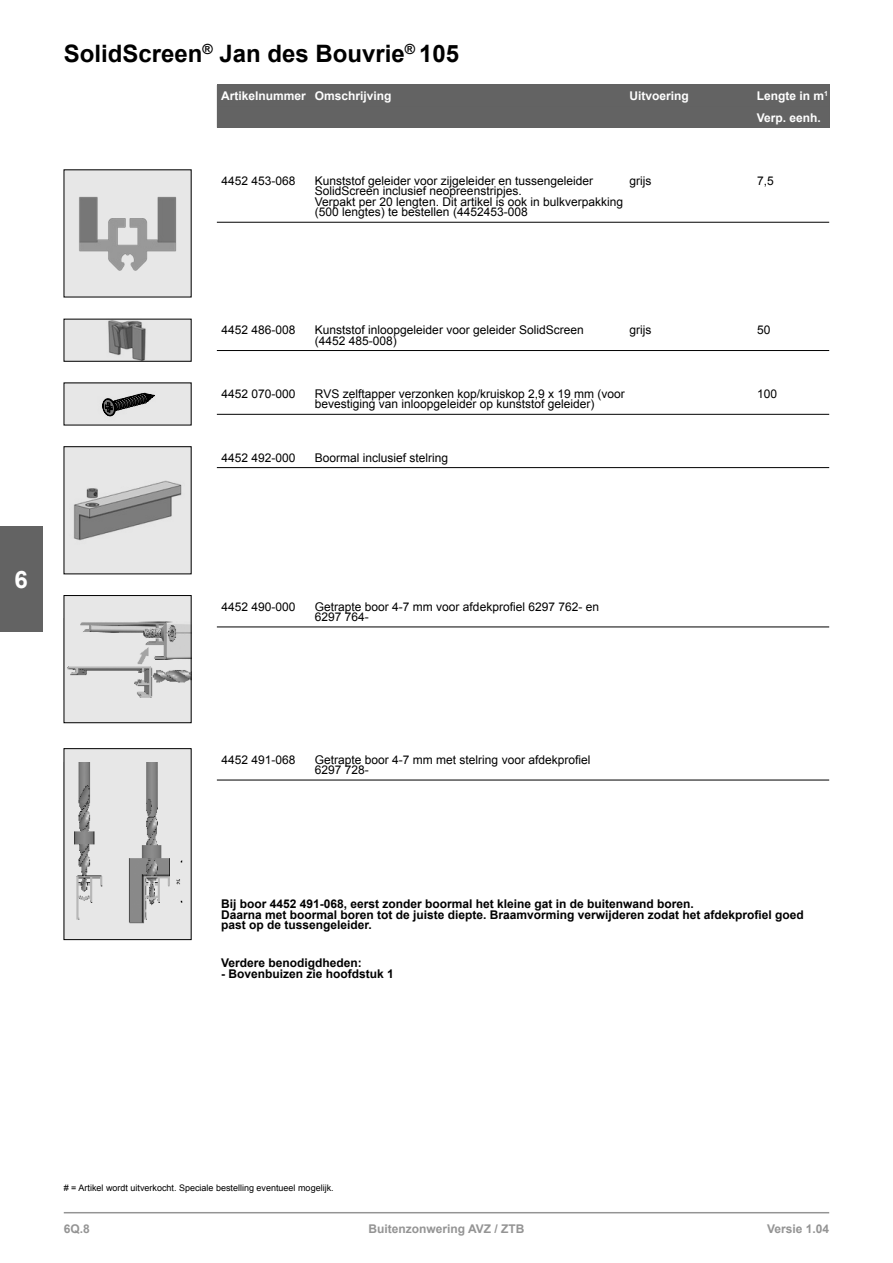
<style>
.page{position:relative;width:893px;height:1263px;background:#fff}
.page>*{position:absolute;margin:0;border:0;box-sizing:border-box;transform-origin:0 0}
.t1{font:700 24px "Arial";color:#000}
.t2{font:700 24px "Arial";color:#fff}
.t3{font:12px/10.5px "Arial";color:#000}
.t4{font:700 12px/10.6px "Arial";color:#000}
.t5{font:700 12px/21.3px "Arial";color:#fff}
.t6{font:700 12px "Arial";color:#949494}
.t7{font:9px "Arial";color:#000}
</style>
<div class="page">
<div style="left:0;top:526px;width:43px;height:105px;background:#636363"></div>
<hr style="left:64px;top:1212px;width:765px;height:1px;background:#949494">
<div style="left:217px;top:84px;width:612px;height:44px;background:#626262"></div>
<hr style="left:217px;top:222px;width:612px;height:1px;background:#000">
<img style="left:66px;top:172px;width:123px;height:123px">
<hr style="left:217px;top:350px;width:612px;height:1px;background:#000">
<div style="left:64px;top:319px;width:127px;height:42px;background:#e7e7e7"></div>
<img style="left:108px;top:321px;width:38px;height:38px">
<hr style="left:217px;top:414px;width:612px;height:1px;background:#000">
<div style="left:66px;top:385px;width:123px;height:38px;background:#e7e7e7"></div>
<svg style="left:103px;top:393px;width:52px;height:23px"></svg>
<hr style="left:217px;top:467px;width:612px;height:1px;background:#000">
<img style="left:66px;top:448px;width:123px;height:124px">
<hr style="left:217px;top:627px;width:612px;height:1px;background:#000">
<div style="left:64px;top:595px;width:127px;height:128px;background:#e7e7e7"></div>
<img style="left:67px;top:621px;width:122px;height:77px">
<div style="left:64px;top:595px;width:127px;height:128px;border:1px solid #000"></div>
<hr style="left:217px;top:780px;width:612px;height:1px;background:#000">
<div style="left:64px;top:749px;width:127px;height:191px;background:#e7e7e7"></div>
<img style="left:74px;top:762px;width:109px;height:162px">
<div style="left:64px;top:748px;width:127px;height:192px;border:1px solid #000"></div>
<h1 class="t1" style="left:64px;top:37px;width:397px">SolidScreen<sup>®</sup> Jan des Bouvrie<sup>®</sup> 105</h1>
<p class="t5" style="left:221px;top:86px;width:172px">Artikelnummer Omschrijving</p>
<p class="t5" style="left:629px;top:86px;width:61px">Uitvoering</p>
<p class="t5" style="left:757px;top:86px;width:73px">Lengte in m<sup>1<br></sup>Verp. eenh.</p>
<p class="t3" style="left:221px;top:175px;width:76px">4452 453-068</p>
<p class="t3" style="left:315px;top:175px;width:310px">Kunststof geleider voor zijgeleider en tussengeleider SolidScreen inclusief neopreenstripjes.<br>Verpakt per 20 lengten. Dit artikel is ook in bulkverpakking (500 lengtes) te bestellen (4452453-008</p>
<p class="t3" style="left:630px;top:175px;width:23px">grijs</p>
<p class="t3" style="left:757px;top:175px;width:18px">7,5</p>
<h1 class="t2" style="left:15px;top:562px;width:15px">6</h1>
<p class="t3" style="left:221px;top:325px;width:76px">4452 486-008</p>
<p class="t3" style="left:315px;top:325px;width:270px">Kunststof inloopgeleider voor geleider SolidScreen (4452 485-008)</p>
<p class="t3" style="left:630px;top:325px;width:23px">grijs</p>
<p class="t3" style="left:757px;top:325px;width:15px">50</p>
<p class="t3" style="left:221px;top:388px;width:76px">4452 070-000</p>
<p class="t3" style="left:315px;top:388px;width:311px">RVS zelftapper verzonken kop/kruiskop 2,9 x 19 mm (voor bevestiging van inloopgeleider op kunststof geleider)</p>
<p class="t3" style="left:757px;top:388px;width:22px">100</p>
<p class="t3" style="left:221px;top:452px;width:76px">4452 492-000</p>
<p class="t3" style="left:315px;top:452px;width:135px">Boormal inclusief stelring</p>
<p class="t3" style="left:221px;top:601px;width:76px">4452 490-000</p>
<p class="t3" style="left:315px;top:601px;width:286px">Getrapte boor 4-7 mm voor afdekprofiel 6297 762- en<br>6297 764-</p>
<p class="t3" style="left:221px;top:754px;width:76px">4452 491-068</p>
<p class="t3" style="left:315px;top:754px;width:277px">Getrapte boor 4-7 mm met stelring voor afdekprofiel<br>6297 728-</p>
<p class="t4" style="left:221px;top:899px;width:584px">Bij boor 4452 491-068, eerst zonder boormal het kleine gat in de buitenwand boren.<br>Daarna met boormal boren tot de juiste diepte. Braamvorming verwijderen zodat het afdekprofiel goed past op de tussengeleider.</p>
<p class="t4" style="left:221px;top:958px;width:142px">Verdere benodigdheden:</p>
<p class="t4" style="left:221px;top:969px;width:174px">- Bovenbuizen zie hoofdstuk 1</p>
<p class="t7" style="left:64px;top:1181px;width:271px"># = Artikel wordt uitverkocht. Speciale bestelling eventueel mogelijk.</p>
<p class="t6" style="left:64px;top:1220px;width:28px">6Q.8</p>
<p class="t6" style="left:368px;top:1220px;width:157px">Buitenzonwering AVZ / ZTB</p>
<p class="t6" style="left:767px;top:1220px;width:64px">Versie 1.04</p>
</div>
